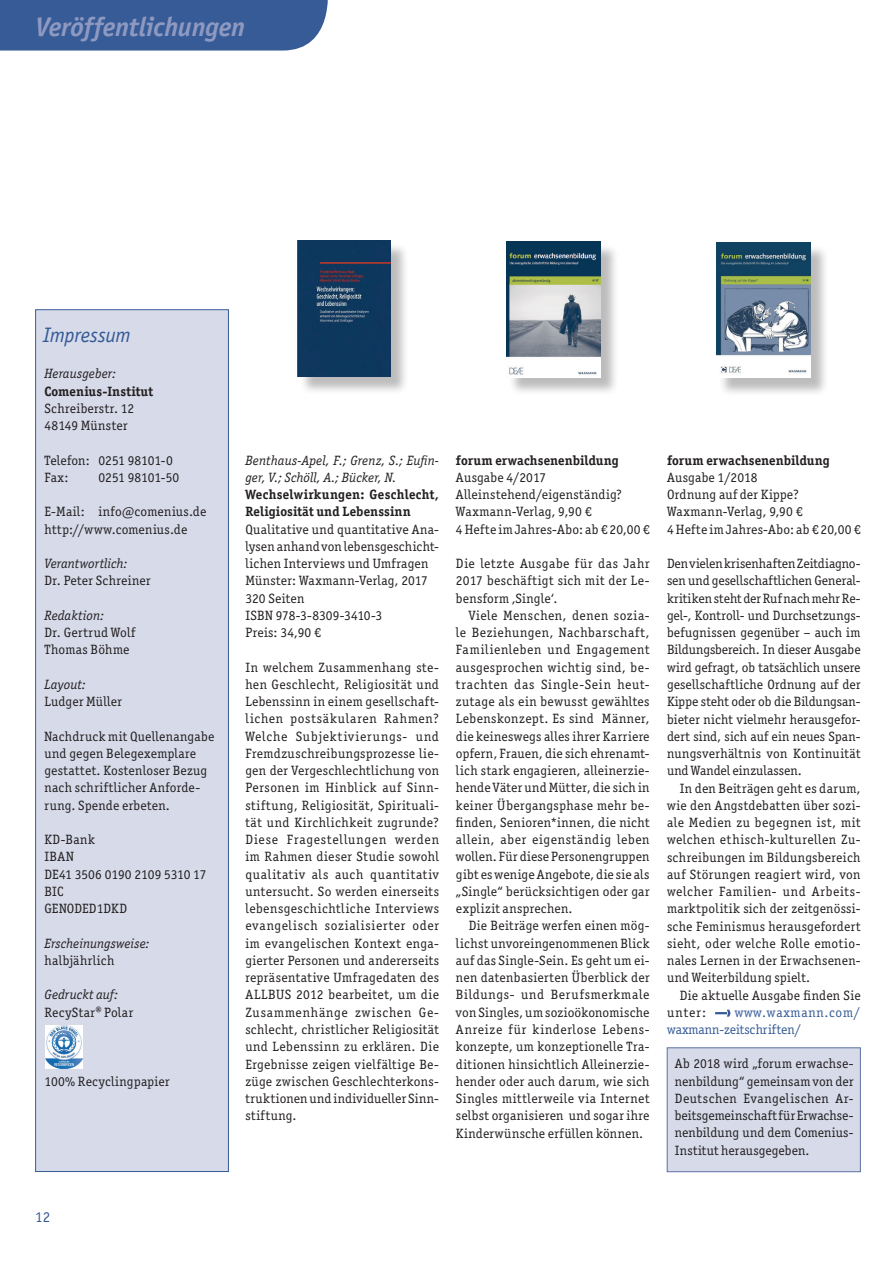
<style>
.page{position:relative;width:894px;height:1264px;background:#fff}
.page>*{position:absolute;margin:0;border:0;box-sizing:border-box;transform-origin:0 0}
.t1{font:italic 700 27px "Officina Sans";letter-spacing:-.01em;color:#8e99c1}
.t2{font:italic 21px "Officina Sans";letter-spacing:-.01em;color:#365b96}
.t3{font:15px "Officina Sans LT";color:#365b96}
.t4{font:13.5px/17.2px "Officina Ser ITC Std";letter-spacing:.02em;color:#231f20}
.t5{font:italic 13.5px/17.2px "Officina Ser ITC Std";letter-spacing:.01em;color:#231f20}
.t6{font:700 13.5px/17.2px "Officina Ser ITC Std";letter-spacing:.01em;color:#231f20}
.t7{font:13.5px/17.2px "Officina Ser ITC Std";letter-spacing:.01em;color:#365b96}
.t8{font:13.5px/17.2px "Officina Ser ITC Std";color:#231f20}
</style>
<div class="page">
<div style="left:36px;top:310px;width:192px;height:861px;background:#d6dae9"></div>
<div style="left:35px;top:309px;width:194px;height:863px;border:1px solid #365b96"></div>
<div style="left:508px;top:243px;width:111px;height:153px;background:#231f20;opacity:.3"></div>
<img style="left:506px;top:241px;width:94px;height:136px">
<div style="left:718px;top:244px;width:111px;height:152px;background:#231f20;opacity:.3"></div>
<img style="left:716px;top:242px;width:94px;height:136px">
<img style="left:46px;top:1025px;width:36px;height:43px">
<div style="left:299px;top:243px;width:110px;height:152px;background:#231f20;opacity:.3"></div>
<img style="left:297px;top:241px;width:93px;height:135px">
<svg style="left:715px;top:1009px;width:16px;height:8px"></svg>
<div style="left:667px;top:1048px;width:193px;height:124px;background:#d6dae9;border:1px solid #5b70a4"></div>
<div style="left:0;top:0;width:328px;height:51px;background:#365b96"></div>
<h1 class="t1" style="left:35px;top:11px;width:211px">Veröffentlichungen</h1>
<h2 class="t2" style="left:43px;top:323px;width:90px">Impressum</h2>
<p class="t5" style="left:44px;top:365px;width:73px">Herausgeber:</p>
<p class="t6" style="left:44px;top:382px;width:110px">Comenius-Institut</p>
<p class="t4" style="left:44px;top:400px;width:91px">Schreiberstr. 12<br>48149 Münster</p>
<p class="t8" style="left:44px;top:451px;width:130px">Telefon: 0251 98101-0<br>Fax:</p>
<p class="t8" style="left:98px;top:469px;width:82px">0251 98101-50</p>
<p class="t4" style="left:44px;top:503px;width:163px">E-Mail: info@comenius.de http://www.comenius.de</p>
<p class="t5" style="left:44px;top:555px;width:84px">Verantwortlich:</p>
<p class="t4" style="left:44px;top:572px;width:108px">Dr. Peter Schreiner</p>
<p class="t5" style="left:44px;top:607px;width:61px">Redaktion:</p>
<p class="t4" style="left:44px;top:624px;width:92px">Dr. Gertrud Wolf<br>Thomas Böhme</p>
<p class="t5" style="left:44px;top:676px;width:43px">Layout:</p>
<p class="t4" style="left:44px;top:693px;width:79px">Ludger Müller</p>
<p class="t4" style="left:44px;top:727px;width:171px">Nachdruck mit Quellenangabe und gegen Belegexemplare gestattet. Kostenloser Bezug nach schriftlicher Anforde&shy;rung. Spende erbeten.</p>
<p class="t4" style="left:44px;top:831px;width:163px">KD-Bank<br>IBAN<br>DE41 3506 0190 2109 5310 17<br>BIC<br>GENODED1DKD</p>
<p class="t5" style="left:44px;top:935px;width:107px">Erscheinungsweise:</p>
<p class="t4" style="left:44px;top:952px;width:71px">halbjährlich</p>
<p class="t5" style="left:44px;top:986px;width:75px">Gedruckt auf:</p>
<p class="t4" style="left:44px;top:1003px;width:90px">RecyStar® Polar</p>
<p class="t4" style="left:44px;top:1072px;width:126px">100% Recyclingpapier</p>
<p class="t3" style="left:35px;top:1208px;width:16px">12</p>
<p class="t5" style="left:245px;top:451px;width:195px">Benthaus-Apel, F.; Grenz, S.; Eufin&shy;ger, V.; Schöll, A.; Bücker, N.</p>
<p class="t6" style="left:245px;top:486px;width:195px">Wechselwirkungen: Geschlecht,<br>Religiosität und Lebenssinn</p>
<p class="t4" style="left:245px;top:520px;width:195px">Qualitative und quantitative Ana&shy;lysen anhand von lebensgeschicht&shy;lichen Interviews und Umfragen<br>Münster: Waxmann-Verlag, 2017<br>320 Seiten<br>ISBN 978-3-8309-3410-3<br>Preis: 34,90 €</p>
<p class="t4" style="left:245px;top:658px;width:195px;text-align:justify">In welchem Zusammenhang ste&shy;hen Geschlecht, Religiosität und Lebenssinn in einem gesellschaft&shy;lichen postsäkularen Rahmen?<br>Welche Subjektivierungs- und Fremdzuschreibungsprozesse lie&shy;gen der Vergeschlechtlichung von Personen im Hinblick auf Sinn&shy;stiftung, Religiosität, Spirituali&shy;tät und Kirchlichkeit zugrunde?<br>Diese Fragestellungen werden im Rahmen dieser Studie sowohl qualitativ als auch quantitativ untersucht. So werden einerseits lebensgeschichtliche Interviews evangelisch sozialisierter oder im evangelischen Kontext enga&shy;gierter Personen und andererseits repräsentative Umfragedaten des ALLBUS 2012 bearbeitet, um die Zusammenhänge zwischen Ge&shy;schlecht, christlicher Religiosität und Lebenssinn zu erklären. Die Ergebnisse zeigen vielfältige Be&shy;züge zwischen Geschlechterkons&shy;truktionen und individueller Sinn&shy;stiftung.</p>
<p class="t6" style="left:456px;top:451px;width:164px">forum erwachsenenbildung</p>
<p class="t4" style="left:456px;top:469px;width:195px">Ausgabe 4/2017<br>Alleinstehend/eigenständig?<br>Waxmann-Verlag, 9,90 €<br>4 Hefte im Jahres-Abo: ab € 20,00 €</p>
<p class="t4" style="left:456px;top:555px;width:195px;text-align:justify">Die letzte Ausgabe für das Jahr 2017 beschäftigt sich mit der Le&shy;bensform ‚Single‘.</p>
<p class="t4" style="left:456px;top:607px;width:195px;text-align:justify;text-indent:13px">Viele Menschen, denen sozia&shy;le Beziehungen, Nachbarschaft, Familienleben und Engagement ausgesprochen wichtig sind, be&shy;trachten das Single-Sein heut&shy;zutage als ein bewusst gewähltes Lebenskonzept. Es sind Männer, die keineswegs alles ihrer Karriere opfern, Frauen, die sich ehrenamt&shy;lich stark engagieren, alleinerzie&shy;hende Väter und Mütter, die sich in keiner Übergangsphase mehr be&shy;finden, Senioren*innen, die nicht allein, aber eigenständig leben wollen. Für diese Personengruppen gibt es wenige Angebote, die sie als „Single“ berücksichtigen oder gar explizit ansprechen.</p>
<p class="t4" style="left:456px;top:917px;width:195px;text-align:justify;text-indent:13px">Die Beiträge werfen einen mög&shy;lichst unvoreingenommenen Blick auf das Single-Sein. Es geht um ei&shy;nen datenbasierten Überblick der Bildungs- und Berufsmerkmale von Singles, um sozioökonomische Anreize für kinderlose Lebens&shy;konzepte, um konzeptionelle Tra&shy;ditionen hinsichtlich Alleinerzie&shy;hender oder auch darum, wie sich Singles mittlerweile via Internet selbst organisieren und sogar ihre Kinderwünsche erfüllen können.</p>
<p class="t6" style="left:667px;top:451px;width:164px">forum erwachsenenbildung</p>
<p class="t4" style="left:667px;top:469px;width:195px">Ausgabe 1/2018<br>Ordnung auf der Kippe?<br>Waxmann-Verlag, 9,90 €<br>4 Hefte im Jahres-Abo: ab € 20,00 €</p>
<p class="t4" style="left:667px;top:555px;width:195px;text-align:justify">Den vielen krisenhaften Zeitdiagno&shy;sen und gesellschaftlichen General&shy;kritiken steht der Ruf nach mehr Re&shy;gel-, Kontroll- und Durchsetzungs&shy;befugnissen gegenüber – auch im Bildungsbereich. In dieser Ausgabe wird gefragt, ob tatsächlich unsere gesellschaftliche Ordnung auf der Kippe steht oder ob die Bildungsan&shy;bieter nicht vielmehr herausgefor&shy;dert sind, sich auf ein neues Span&shy;nungsverhältnis von Kontinuität und Wandel einzulassen.</p>
<p class="t4" style="left:667px;top:779px;width:195px;text-align:justify;text-indent:13px">In den Beiträgen geht es darum, wie den Angstdebatten über sozi&shy;ale Medien zu begegnen ist, mit welchen ethisch-kulturellen Zu&shy;schreibungen im Bildungsbereich auf Störungen reagiert wird, von welcher Familien- und Arbeits&shy;marktpolitik sich der zeitgenössi&shy;sche Feminismus herausgefordert sieht, oder welche Rolle emotio&shy;nales Lernen in der Erwachsenen&shy;und Weiterbildung spielt.</p>
<p class="t4" style="left:667px;top:986px;width:195px;text-indent:13px">Die aktuelle Ausgabe finden Sie unter:</p>
<p class="t7" style="left:667px;top:1003px;width:195px;text-indent:68px">www.waxmann.com/ waxmann-zeitschriften/</p>
<p class="t4" style="left:674px;top:1055px;width:180px;text-align:justify">Ab 2018 wird „forum erwachse&shy;nenbildung“ gemeinsam von der Deutschen Evangelischen Ar&shy;beitsgemeinschaft für Erwachse&shy;nenbildung und dem Comenius-Institut herausgegeben.</p>
</div>
